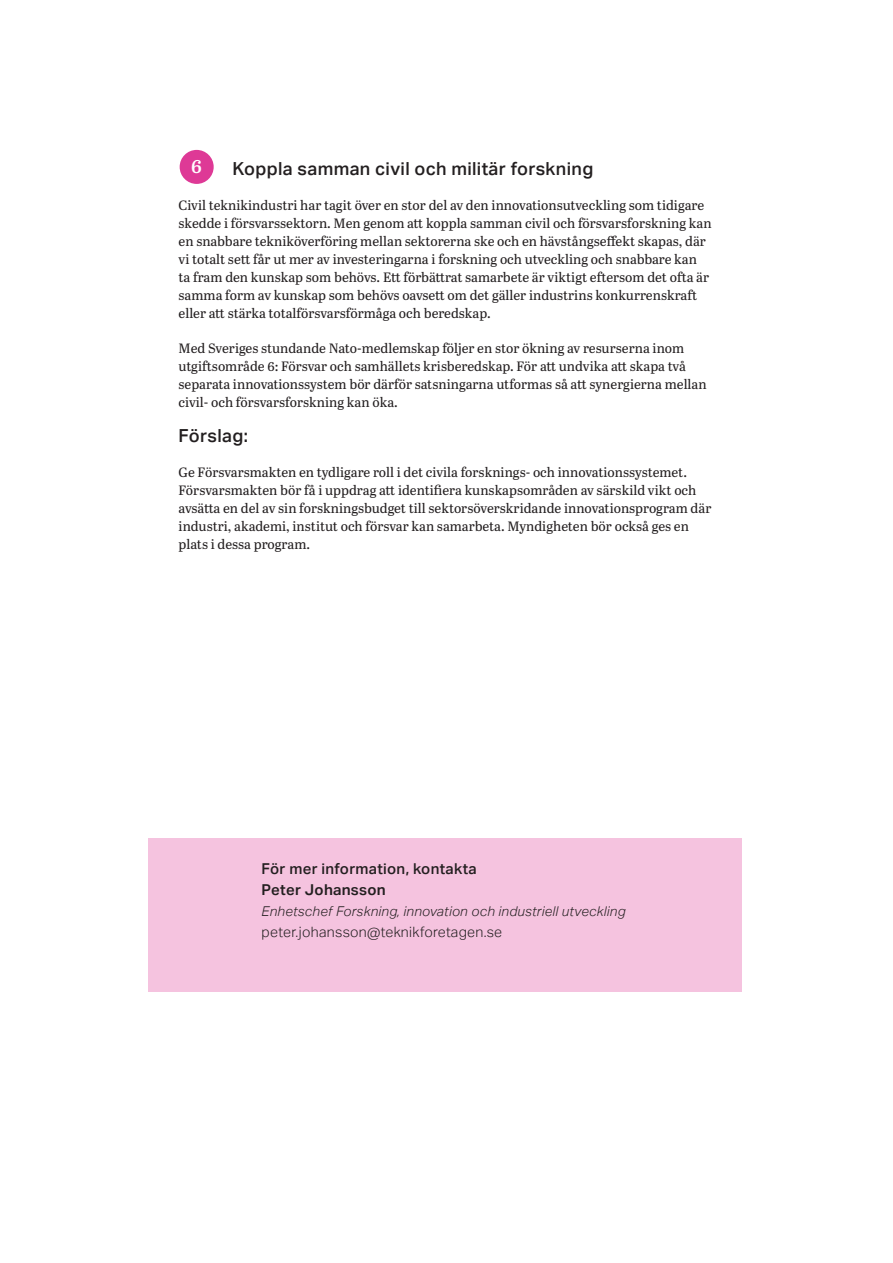
<style>
.page{position:relative;width:893px;height:1263px;background:#fff}
.page>*{position:absolute;margin:0;border:0;box-sizing:border-box;transform-origin:0 0}
.Brödtext{font:600 19.5px "Abril Text";color:#fff}
.Brödtext-2{font:500 18px "Aktiv Grotesk";letter-spacing:.02em;color:#231f20}
.Brödtext-3{font:500 15px/21px "Aktiv Grotesk";letter-spacing:.02em;color:#231f20}
.Brödtext-4{font:300 14.25px "Aktiv Grotesk";letter-spacing:.02em;color:#231f20}
.Brödtext-5{font:13.5px/18px "Abril Text";color:#231f20}
.Brödtext-6{font:italic 300 13.5px "Aktiv Grotesk";letter-spacing:.02em;color:#231f20}
.s1{font-weight:600}
</style>
<div class="page">
<div style="left:180px;top:150px;width:34px;height:34px;background:#de3996;border-radius:50%"></div>
<div style="left:149px;top:839px;width:593px;height:153px;background:#f5c3df"></div>
<p class="Brödtext" style="left:191px;top:152px;width:12px">6</p>
<p class="Brödtext-2" style="left:233px;top:158px;width:362px">Koppla samman civil och militär forskning</p>
<p class="Brödtext-5" style="left:179px;top:196px;width:535px">Civil teknikindustri har tagit över en stor del av den innovationsutveckling som tidigare skedde i försvarssektorn. Men genom att koppla samman civil och försvarsforskning kan en snabbare tekniköverföring mellan sektorerna ske och en hävstångseffekt skapas, där vi totalt sett får ut mer av investeringarna i forskning och utveckling och snabbare kan ta fram den kunskap som behövs. Ett förbättrat samarbete är viktigt eftersom det ofta är samma form av kunskap som behövs oavsett om det gäller industrins konkurrenskraft eller att stärka totalförsvarsförmåga och beredskap.</p>
<p class="Brödtext-5" style="left:179px;top:339px;width:530px">Med Sveriges stundande Nato-medlemskap följer en stor ökning av resurserna inom utgiftsområde 6: Försvar och samhällets krisberedskap. För att undvika att skapa två separata innovationssystem bör därför satsningarna utformas så att synergierna mellan civil- och försvarsforskning kan öka.</p>
<p class="Brödtext-2" style="left:179px;top:425px;width:71px">Förslag:</p>
<p class="Brödtext-5" style="left:179px;top:463px;width:534px">Ge Försvarsmakten en tydligare roll i det civila forsknings- och innovationssystemet.<br>Försvarsmakten bör få i uppdrag att identifiera kunskapsområden av särskild vikt och avsätta en del av sin forskningsbudget till sektorsöverskridande innovationsprogram där industri, akademi, institut och försvar kan samarbeta. Myndigheten bör också ges en plats i dessa program.</p>
<p class="Brödtext-3" style="left:261px;top:858px;width:217px">För mer information, kontakta<br><span class="s1">Peter Johansson</span></p>
<p class="Brödtext-6" style="left:261px;top:903px;width:366px">Enhetschef Forskning, innovation och industriell utveckling</p>
<p class="Brödtext-4" style="left:261px;top:924px;width:242px">peter.johansson@teknikforetagen.se</p>
</div>
